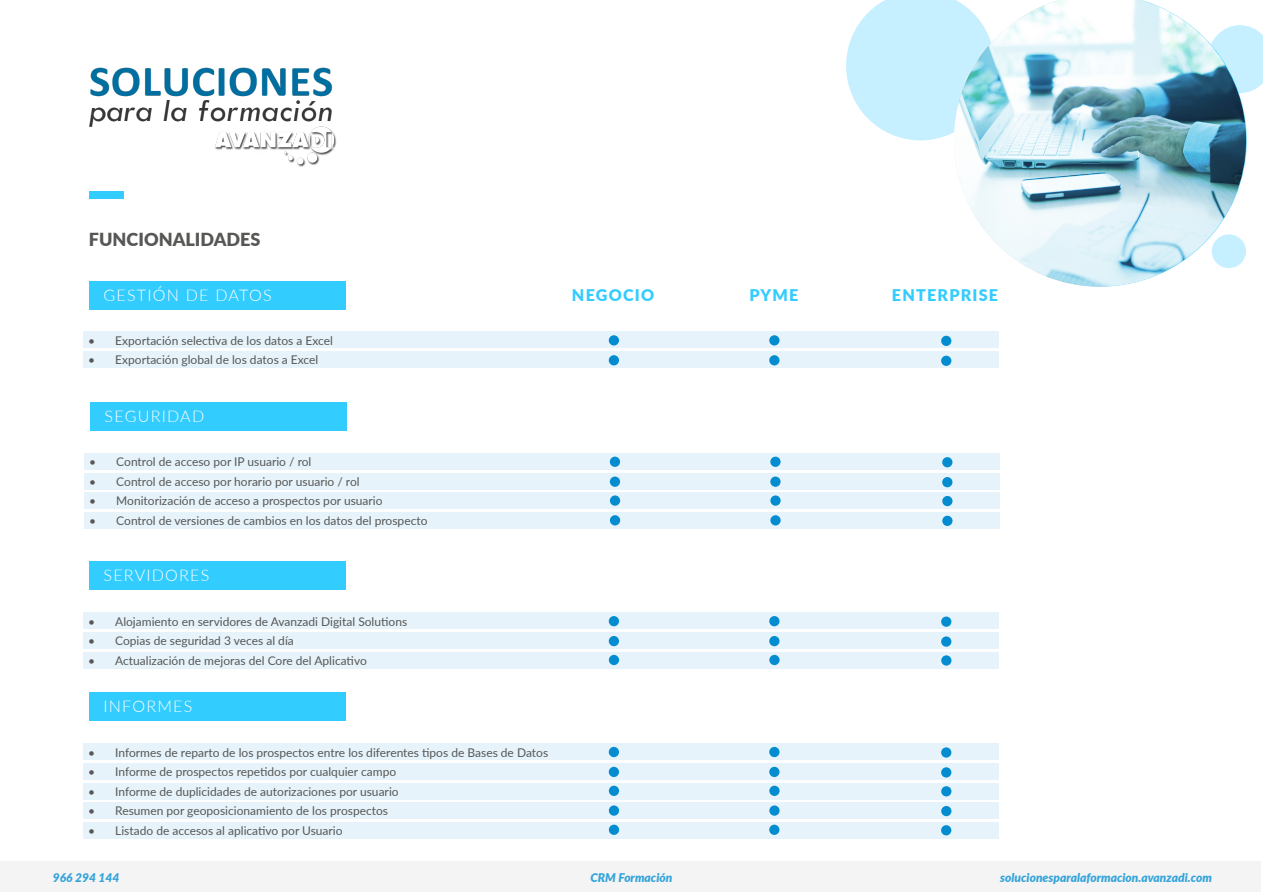
<style>
.page{position:relative;width:1263px;height:893px;background:#fff}
.page>*{position:absolute;margin:0;border:0;box-sizing:border-box;transform-origin:0 0}
.t1{font:900 18px "Lato";color:#575756}
.t2{font:300 16.05px "Lato";letter-spacing:.075em;color:#fff}
.t3{font:900 16.05px "Lato";letter-spacing:.075em;color:#3cf}
.t4{font:12px "Lato";color:#575756}
.t5{font:italic 900 12px "Lato";color:#35a4da}
</style>
<div class="page">
<div style="left:0;top:861px;width:1261px;height:31px;background:#f5f4f4"></div>
<div style="left:89px;top:191px;width:35px;height:7px;background:#3cf"></div>
<div style="left:83px;top:613px;width:915px;height:16px;background:#e6f3fa"></div>
<div style="left:83px;top:632px;width:915px;height:16px;background:#e6f3fa"></div>
<div style="left:83px;top:652px;width:915px;height:16px;background:#e6f3fa"></div>
<div style="left:89px;top:561px;width:257px;height:29px;background:#3cf"></div>
<div style="left:769px;top:636px;width:10px;height:10px;background:#038dd0;border-radius:50%"></div>
<div style="left:941px;top:636px;width:10px;height:11px;background:#038dd0;border-radius:50%"></div>
<div style="left:609px;top:636px;width:10px;height:10px;background:#038dd0;border-radius:50%"></div>
<div style="left:769px;top:616px;width:10px;height:10px;background:#038dd0;border-radius:50%"></div>
<div style="left:941px;top:616px;width:10px;height:11px;background:#038dd0;border-radius:50%"></div>
<div style="left:609px;top:616px;width:10px;height:10px;background:#038dd0;border-radius:50%"></div>
<div style="left:769px;top:655px;width:10px;height:10px;background:#038dd0;border-radius:50%"></div>
<div style="left:941px;top:655px;width:10px;height:11px;background:#038dd0;border-radius:50%"></div>
<div style="left:609px;top:655px;width:10px;height:10px;background:#038dd0;border-radius:50%"></div>
<img style="left:89px;top:67px;width:247px;height:100px">
<svg style="left:846px;top:0;width:108px;height:140px;background:#cef2ff"></svg>
<svg style="left:1247px;top:26px;width:16px;height:67px"></svg>
<svg style="left:954px;top:0;width:293px;height:287px"></svg>
<div style="left:83px;top:332px;width:915px;height:16px;background:#e6f3fa"></div>
<div style="left:83px;top:352px;width:915px;height:16px;background:#e6f3fa"></div>
<div style="left:89px;top:281px;width:257px;height:28px;background:#3cf"></div>
<div style="left:769px;top:355px;width:10px;height:10px;background:#038dd0;border-radius:50%"></div>
<div style="left:941px;top:356px;width:10px;height:10px;background:#038dd0;border-radius:50%"></div>
<div style="left:609px;top:355px;width:10px;height:10px;background:#038dd0;border-radius:50%"></div>
<div style="left:769px;top:335px;width:10px;height:10px;background:#038dd0;border-radius:50%"></div>
<div style="left:941px;top:336px;width:10px;height:10px;background:#038dd0;border-radius:50%"></div>
<div style="left:609px;top:335px;width:10px;height:10px;background:#038dd0;border-radius:50%"></div>
<div style="left:84px;top:453px;width:915px;height:16px;background:#e6f3fa"></div>
<div style="left:84px;top:473px;width:915px;height:16px;background:#e6f3fa"></div>
<div style="left:84px;top:493px;width:915px;height:16px;background:#e6f3fa"></div>
<div style="left:84px;top:512px;width:915px;height:17px;background:#e6f3fa"></div>
<div style="left:90px;top:402px;width:257px;height:29px;background:#3cf"></div>
<div style="left:770px;top:477px;width:10px;height:10px;background:#038dd0;border-radius:50%"></div>
<div style="left:942px;top:477px;width:10px;height:10px;background:#038dd0;border-radius:50%"></div>
<div style="left:610px;top:477px;width:10px;height:10px;background:#038dd0;border-radius:50%"></div>
<div style="left:770px;top:457px;width:10px;height:10px;background:#038dd0;border-radius:50%"></div>
<div style="left:942px;top:457px;width:10px;height:10px;background:#038dd0;border-radius:50%"></div>
<div style="left:610px;top:457px;width:10px;height:10px;background:#038dd0;border-radius:50%"></div>
<div style="left:770px;top:495px;width:11px;height:11px;background:#038dd0;border-radius:50%"></div>
<div style="left:942px;top:496px;width:10px;height:10px;background:#038dd0;border-radius:50%"></div>
<div style="left:610px;top:495px;width:10px;height:11px;background:#038dd0;border-radius:50%"></div>
<div style="left:770px;top:515px;width:11px;height:10px;background:#038dd0;border-radius:50%"></div>
<div style="left:942px;top:516px;width:10px;height:10px;background:#038dd0;border-radius:50%"></div>
<div style="left:610px;top:515px;width:10px;height:10px;background:#038dd0;border-radius:50%"></div>
<div style="left:83px;top:743px;width:915px;height:17px;background:#e6f3fa"></div>
<div style="left:83px;top:763px;width:915px;height:16px;background:#e6f3fa"></div>
<div style="left:83px;top:783px;width:915px;height:16px;background:#e6f3fa"></div>
<div style="left:83px;top:803px;width:915px;height:16px;background:#e6f3fa"></div>
<div style="left:83px;top:822px;width:915px;height:16px;background:#e6f3fa"></div>
<div style="left:89px;top:692px;width:257px;height:29px;background:#3cf"></div>
<div style="left:769px;top:767px;width:10px;height:10px;background:#038dd0;border-radius:50%"></div>
<div style="left:941px;top:767px;width:10px;height:10px;background:#038dd0;border-radius:50%"></div>
<div style="left:609px;top:767px;width:10px;height:10px;background:#038dd0;border-radius:50%"></div>
<div style="left:769px;top:825px;width:10px;height:10px;background:#038dd0;border-radius:50%"></div>
<div style="left:941px;top:825px;width:10px;height:10px;background:#038dd0;border-radius:50%"></div>
<div style="left:609px;top:825px;width:10px;height:10px;background:#038dd0;border-radius:50%"></div>
<div style="left:769px;top:747px;width:10px;height:10px;background:#038dd0;border-radius:50%"></div>
<div style="left:941px;top:747px;width:10px;height:11px;background:#038dd0;border-radius:50%"></div>
<div style="left:609px;top:747px;width:10px;height:10px;background:#038dd0;border-radius:50%"></div>
<div style="left:769px;top:786px;width:10px;height:10px;background:#038dd0;border-radius:50%"></div>
<div style="left:941px;top:786px;width:10px;height:10px;background:#038dd0;border-radius:50%"></div>
<div style="left:609px;top:786px;width:10px;height:10px;background:#038dd0;border-radius:50%"></div>
<div style="left:769px;top:805px;width:10px;height:11px;background:#038dd0;border-radius:50%"></div>
<div style="left:941px;top:806px;width:10px;height:10px;background:#038dd0;border-radius:50%"></div>
<div style="left:609px;top:805px;width:10px;height:11px;background:#038dd0;border-radius:50%"></div>
<h1 class="t1" style="left:89px;top:226px;width:173px">FUNCIONALIDADES</h1>
<h2 class="t2" style="left:104px;top:284px;width:170px">GESTIÓN DE DATOS</h2>
<p class="t4" style="left:88px;top:332px;width:246px">• Exportación selectiva de los datos a Excel</p>
<p class="t4" style="left:88px;top:351px;width:232px">• Exportación global de los datos a Excel</p>
<h2 class="t2" style="left:105px;top:405px;width:101px">SEGURIDAD</h2>
<p class="t4" style="left:89px;top:453px;width:224px">• Control de acceso por IP usuario / rol</p>
<p class="t4" style="left:89px;top:473px;width:272px">• Control de acceso por horario por usuario / rol</p>
<p class="t4" style="left:89px;top:492px;width:295px">• Monitorización de acceso a prospectos por usuario</p>
<p class="t4" style="left:89px;top:512px;width:340px">• Control de versiones de cambios en los datos del prospecto</p>
<h2 class="t2" style="left:104px;top:564px;width:107px">SERVIDORES</h2>
<p class="t4" style="left:88px;top:613px;width:320px">• Alojamiento en servidores de Avanzadi Digital Solutions</p>
<p class="t4" style="left:88px;top:632px;width:207px">• Copias de seguridad 3 veces al día</p>
<p class="t4" style="left:88px;top:652px;width:280px">• Actualización de mejoras del Core del Aplicativo</p>
<h2 class="t2" style="left:104px;top:695px;width:90px">INFORMES</h2>
<p class="t4" style="left:88px;top:744px;width:461px">• Informes de reparto de los prospectos entre los diferentes tipos de Bases de Datos</p>
<p class="t4" style="left:88px;top:763px;width:309px">• Informe de prospectos repetidos por cualquier campo</p>
<p class="t4" style="left:88px;top:783px;width:312px">• Informe de duplicidades de autorizaciones por usuario</p>
<p class="t4" style="left:88px;top:802px;width:301px">• Resumen por geoposicionamiento de los prospectos</p>
<p class="t4" style="left:88px;top:822px;width:256px">• Listado de accesos al aplicativo por Usuario</p>
<h2 class="t3" style="left:572px;top:283px;width:84px">NEGOCIO</h2>
<h2 class="t3" style="left:749px;top:283px;width:51px">PYME</h2>
<h2 class="t3" style="left:892px;top:283px;width:108px">ENTERPRISE</h2>
<p class="t5" style="left:53px;top:868px;width:68px">966 294 144</p>
<p class="t5" style="left:590px;top:868px;width:83px">CRM Formación</p>
<p class="t5" style="left:1000px;top:868px;width:213px">solucionesparalaformacion.avanzadi.com</p>
</div>
